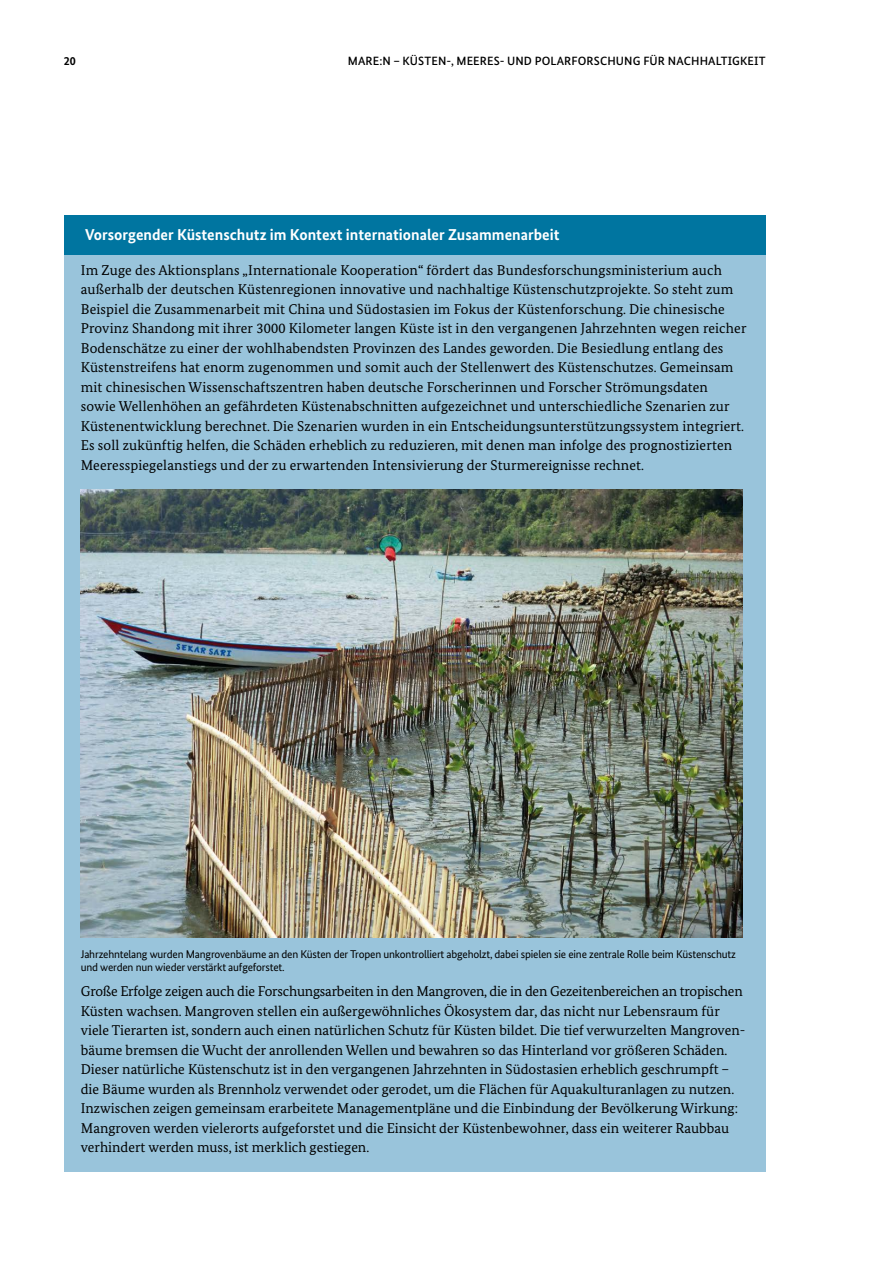
<style>
.page{position:relative;width:893px;height:1263px;background:#fff}
.page>*{position:absolute;margin:0;border:0;box-sizing:border-box;transform-origin:0 0}
.t1{font:700 15.75px "Bundes Sans";color:#fff}
.t2{font:14.25px/19.5px "Bundes Serif";letter-spacing:.01em;color:#000}
.t3{font:500 12px "Bundes Sans";letter-spacing:.01em;color:#000}
.t4{font:700 12px "Bundes Sans";color:#000}
.t5{font:11.25px/13.5px "Bundes Sans";letter-spacing:-.015em;color:#000}
</style>
<div class="page">
<div style="left:64px;top:216px;width:701px;height:955px;background:#99c4db"></div>
<div style="left:64px;top:215px;width:701px;height:40px;background:#0075a0"></div>
<img style="left:81px;top:489px;width:661px;height:448px">
<p class="t4" style="left:64px;top:53px;width:13px">20</p>
<p class="t3" style="left:348px;top:53px;width:419px">MARE:N – KÜSTEN-, MEERES- UND POLARFORSCHUNG FÜR NACHHALTIGKEIT</p>
<h5 class="t1" style="left:85px;top:225px;width:476px">Vorsorgender Küstenschutz im Kontext internationaler Zusammenarbeit</h5>
<p class="t2" style="left:81px;top:260px;width:667px">Im Zuge des Aktionsplans „Internationale Kooperation“ fördert das Bundesforschungsministerium auch außerhalb der deutschen Küstenregionen innovative und nachhaltige Küstenschutzprojekte. So steht zum Beispiel die Zusammenarbeit mit China und Südostasien im Fokus der Küstenforschung. Die chinesische Provinz Shandong mit ihrer 3000 Kilometer langen Küste ist in den vergangenen Jahrzehnten wegen reicher Bodenschätze zu einer der wohlhabendsten Provinzen des Landes geworden. Die Besiedlung entlang des Küstenstreifens hat enorm zugenommen und somit auch der Stellenwert des Küstenschutzes. Gemeinsam mit chinesischen Wissenschaftszentren haben deutsche Forscherinnen und Forscher Strömungsdaten sowie Wellenhöhen an gefährdeten Küstenabschnitten aufgezeichnet und unterschiedliche Szenarien zur Küstenentwicklung berechnet. Die Szenarien wurden in ein Entscheidungsunterstützungssystem integriert.<br>Es soll zukünftig helfen, die Schäden erheblich zu reduzieren, mit denen man infolge des prognostizierten Meeresspiegelanstiegs und der zu erwartenden Intensivierung der Sturmereignisse rechnet.</p>
<p class="t5" style="left:81px;top:947px;width:657px">Jahrzehntelang wurden Mangrovenbäume an den Küsten der Tropen unkontrolliert abgeholzt, dabei spielen sie eine zentrale Rolle beim Küstenschutz und werden nun wieder verstärkt aufgeforstet.</p>
<p class="t2" style="left:81px;top:981px;width:666px">Große Erfolge zeigen auch die Forschungsarbeiten in den Mangroven, die in den Gezeitenbereichen an tropischen Küsten wachsen. Mangroven stellen ein außergewöhnliches Ökosystem dar, das nicht nur Lebensraum für viele Tierarten ist, sondern auch einen natürlichen Schutz für Küsten bildet. Die tief verwurzelten Mangroven&shy;bäume bremsen die Wucht der anrollenden Wellen und bewahren so das Hinterland vor größeren Schäden.<br>Dieser natürliche Küstenschutz ist in den vergangenen Jahrzehnten in Südostasien erheblich geschrumpft – die Bäume wurden als Brennholz verwendet oder gerodet, um die Flächen für Aquakulturanlagen zu nutzen.<br>Inzwischen zeigen gemeinsam erarbeitete Managementpläne und die Einbindung der Bevölkerung Wirkung:<br>Mangroven werden vielerorts aufgeforstet und die Einsicht der Küstenbewohner, dass ein weiterer Raubbau verhindert werden muss, ist merklich gestiegen.</p>
</div>
